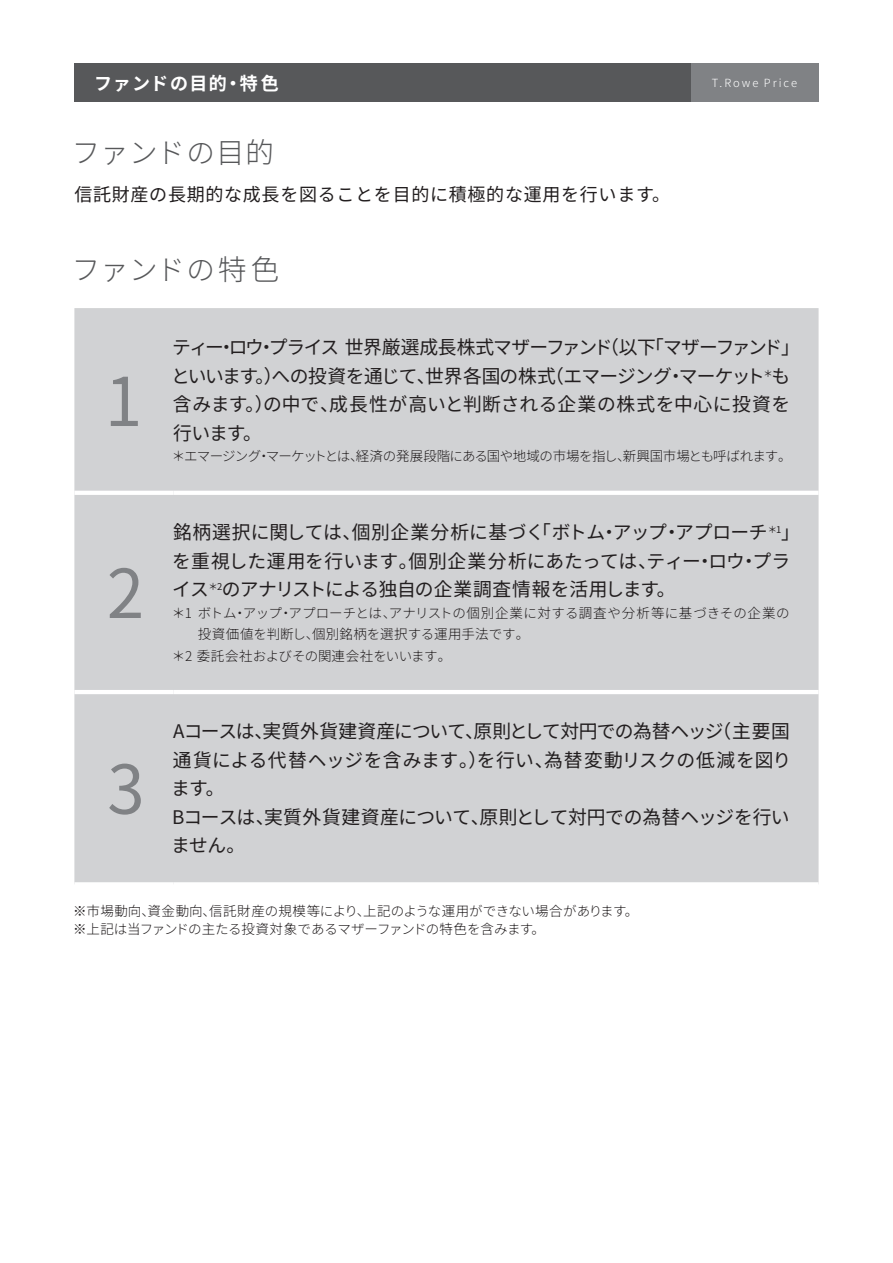
<style>
.page{position:relative;width:893px;height:1263px;background:#fff}
.page>*{position:absolute;margin:0;border:0;box-sizing:border-box;transform-origin:0 0}
.t1{font:67.2px "Noto Sans JP";color:#808285}
.t2{font:300 28.5px "Noto Sans JP";letter-spacing:.025em;color:#57585a}
.t3{font:18.75px/28.5px "Noto Sans JP";letter-spacing:-.015em;color:#231f20}
.t4{font:18px "Noto Sans JP";letter-spacing:.04em;color:#231f20}
.t5{font:700 18px "Noto Sans JP";letter-spacing:.07em;color:#fff}
.t6{font:300 13.5px/18.8px "Noto Sans JP";letter-spacing:-.01em;color:#231f20}
.t7{font:300 13.5px "Noto Sans JP";letter-spacing:-.04em;color:#231f20}
.t8{font:300 13.5px "Noto Sans JP";letter-spacing:.02em;color:#231f20}
.t9{font:300 13.5px "Noto Sans JP";letter-spacing:.015em;color:#231f20}
.t10{font:300 11.25px "Noto Sans JP";letter-spacing:.175em;color:#fff}
</style>
<div class="page">
<div style="left:74px;top:308px;width:745px;height:574px;background:#d1d2d4"></div>
<hr style="left:74px;top:491px;width:99px;height:4px;background:#fff">
<hr style="left:173px;top:491px;width:646px;height:4px;background:#fff">
<hr style="left:74px;top:690px;width:99px;height:4px;background:#fff">
<hr style="left:173px;top:690px;width:646px;height:4px;background:#fff">
<div style="left:74px;top:64px;width:745px;height:38px;background:#57585a"></div>
<div style="left:691px;top:64px;width:127px;height:38px;background:#808285"></div>
<p class="t5" style="left:94px;top:73px;width:186px">ファンドの目的・特色</p>
<p class="t10" style="left:712px;top:77px;width:87px">T.Rowe Price</p>
<h2 class="t2" style="left:72px;top:137px;width:204px">ファンドの目的</h2>
<p class="t4" style="left:74px;top:184px;width:597px">信託財産の長期的な成長を図ることを目的に積極的な運用を行います。</p>
<h2 class="t2" style="left:72px;top:254px;width:209px">ファンドの特色</h2>
<h1 class="t1" style="left:105px;top:363px;width:39px">1</h1>
<h1 class="t1" style="left:107px;top:555px;width:39px">2</h1>
<h1 class="t1" style="left:107px;top:751px;width:39px">3</h1>
<p class="t3" style="left:171px;top:334px;width:630px">ティー・ロウ・プライス 世界厳選成長株式マザーファンド（以下「マザーファンド」といいます。）への投資を通じて、世界各国の株式（エマージング・マーケット<sup>＊</sup>も含みます。）の中で、成長性が高いと判断される企業の株式を中心に投資を行います。</p>
<p class="t7" style="left:172px;top:449px;width:621px">＊エマージング・マーケットとは、経済の発展段階にある国や地域の市場を指し、新興国市場とも呼ばれます。</p>
<p class="t3" style="left:172px;top:518px;width:629px">銘柄選択に関しては、個別企業分析に基づく「ボトム・アップ・アプローチ<sup>＊1</sup>」を重視した運用を行います。個別企業分析にあたっては、ティー・ロウ・プライス<sup>＊2</sup>のアナリストによる独自の企業調査情報を活用します。</p>
<p class="t8" style="left:172px;top:605px;width:619px">＊1 ボトム・アップ・アプローチとは、アナリストの個別企業に対する調査や分析等に基づきその企業の</p>
<p class="t9" style="left:198px;top:627px;width:333px">投資価値を判断し、個別銘柄を選択する運用手法です。</p>
<p class="t6" style="left:172px;top:647px;width:281px">＊2 委託会社およびその関連会社をいいます。</p>
<p class="t3" style="left:171px;top:718px;width:621px">Aコースは、実質外貨建資産について、原則として対円での為替ヘッジ（主要国通貨による代替ヘッジを含みます。）を行い、為替変動リスクの低減を図ります。<br>Bコースは、実質外貨建資産について、原則として対円での為替ヘッジを行いません。</p>
<p class="t6" style="left:73px;top:901px;width:567px">※市場動向、資金動向、信託財産の規模等により、上記のような運用ができない場合があります。※上記は当ファンドの主たる投資対象であるマザーファンドの特色を含みます。</p>
</div>
